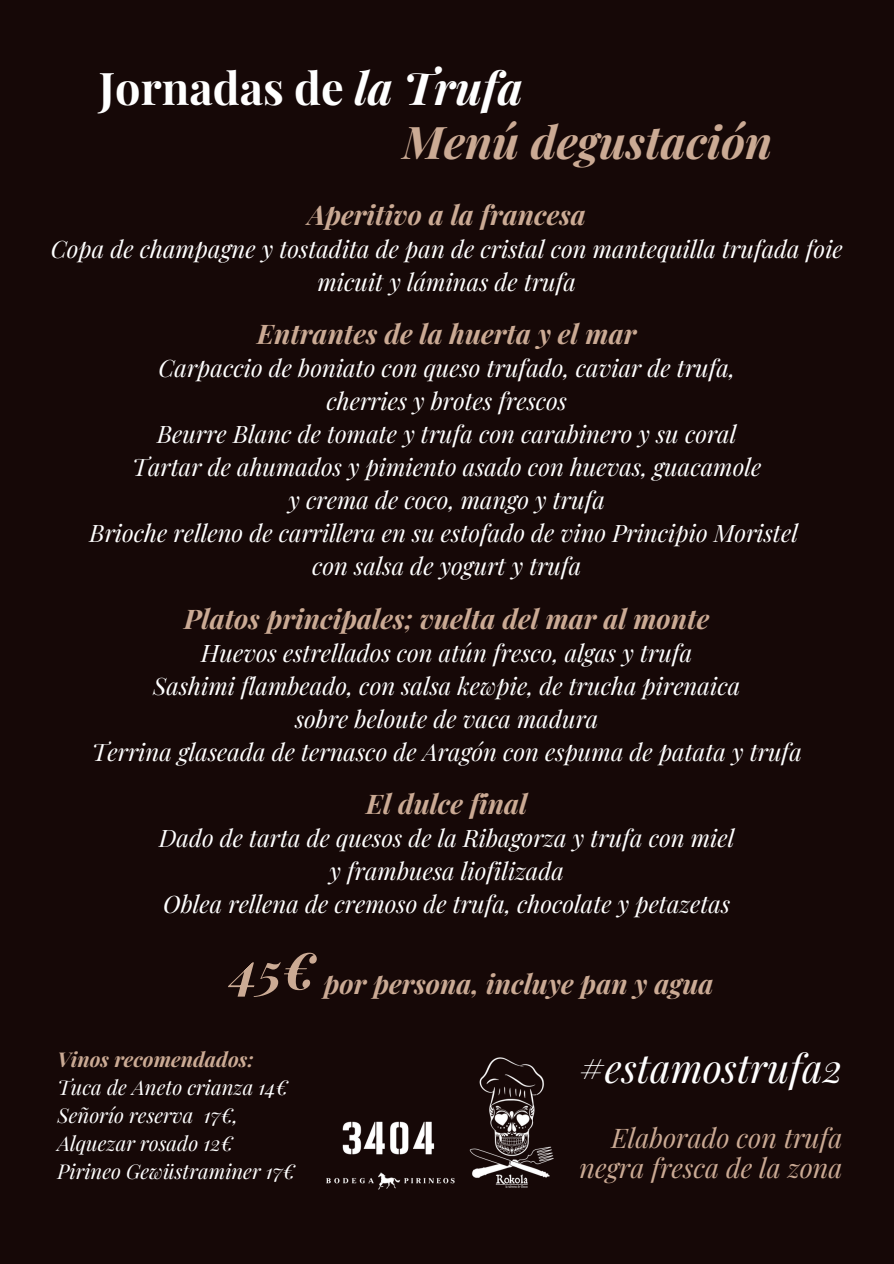
<style>
.page{position:relative;width:894px;height:1264px;background:#fff}
.page>*{position:absolute;margin:0;border:0;box-sizing:border-box;transform-origin:0 0}
.t1{font:italic 700 50.85px "Playfair Display";color:#cbaa94}
.t2{font:700 45px "Playfair Display";color:#fff}
.t3{font:italic 700 45px "Playfair Display";color:#cbaa94}
.t4{font:italic 39.45px "Playfair Display";color:#fff}
.t5{font:italic 700 27px "Playfair Display";color:#cbaa94}
.t6{font:italic 27px/30.3px "Playfair Display";color:#cbaa94;text-align:right}
.t7{font:italic 24px/33px "Playfair Display";color:#fff;text-align:center}
.t8{font:italic 20.4px "Playfair Display";color:#fff}
.t9{font:italic 700 20.4px "Playfair Display";color:#cbaa94}
.s1{font-style:italic}
</style>
<div class="page">
<div style="left:0;top:0;width:893px;height:1263px;background:#160807"></div>
<img style="left:469px;top:1057px;width:85px;height:131px">
<img style="left:326px;top:1121px;width:129px;height:69px">
<h6 class="t2" style="left:99px;top:57px;width:425px">Jornadas de <span class="s1">la Trufa</span></h6>
<h1 class="t3" style="left:402px;top:110px;width:371px">Menú degustación</h1>
<h2 class="t5" style="left:308px;top:196px;width:279px">Aperitivo a la francesa</h2>
<h2 class="t7" style="left:51px;top:232px;width:793px">Copa de champagne y tostadita de pan de cristal con mantequilla trufada foie micuit y láminas de trufa</h2>
<h6 class="t5" style="left:257px;top:315px;width:380px">Entrantes de la huerta y el mar</h6>
<h6 class="t7" style="left:158px;top:351px;width:578px">Carpaccio de boniato con queso trufado, caviar de trufa,</h6>
<p class="t7" style="left:157px;top:384px;width:580px">cherries y brotes frescos<br>Beurre Blanc de tomate y trufa con carabinero y su coral</p>
<h6 class="t7" style="left:132px;top:450px;width:630px">Tartar de ahumados y pimiento asado con huevas, guacamole</h6>
<p class="t7" style="left:90px;top:483px;width:709px">y crema de coco, mango y trufa<br>Brioche relleno de carrillera en su estofado de vino Principio Moristel con salsa de yogurt y trufa</p>
<h6 class="t5" style="left:184px;top:599px;width:526px">Platos principales; vuelta del mar al monte</h6>
<p class="t7" style="left:201px;top:635px;width:492px">Huevos estrellados con atún fresco, algas y trufa</p>
<h6 class="t7" style="left:153px;top:668px;width:588px">Sashimi flambeado, con salsa kewpie, de trucha pirenaica</h6>
<p class="t7" style="left:92px;top:701px;width:711px">sobre beloute de vaca madura<br>Terrina glaseada de ternasco de Aragón con espuma de patata y trufa</p>
<h6 class="t5" style="left:366px;top:784px;width:163px">El dulce final</h6>
<h6 class="t7" style="left:159px;top:820px;width:576px">Dado de tarta de quesos de la Ribagorza y trufa con miel</h6>
<p class="t7" style="left:163px;top:853px;width:568px">y frambuesa liofilizada<br>Oblea rellena de cremoso de trufa, chocolate y petazetas</p>
<p class="t1" style="left:231px;top:934px;width:86px">45€</p>
<p class="t5" style="left:324px;top:964px;width:391px">por persona, incluye pan y agua</p>
<p class="t9" style="left:57px;top:1044px;width:198px">Vinos recomendados:</p>
<p class="t8" style="left:57px;top:1072px;width:232px">Tuca de Aneto crianza 14€</p>
<p class="t8" style="left:57px;top:1100px;width:182px">Señorío reserva 17€,</p>
<p class="t8" style="left:57px;top:1128px;width:177px">Alquezar rosado 12€</p>
<p class="t8" style="left:57px;top:1156px;width:239px">Pirineo Gewüstraminer 17€</p>
<p class="t4" style="left:579px;top:1040px;width:264px">#estamostrufa2</p>
<h4 class="t6" style="left:579px;top:1121px;width:264px">Elaborado con trufa negra fresca de la zona</h4>
</div>
